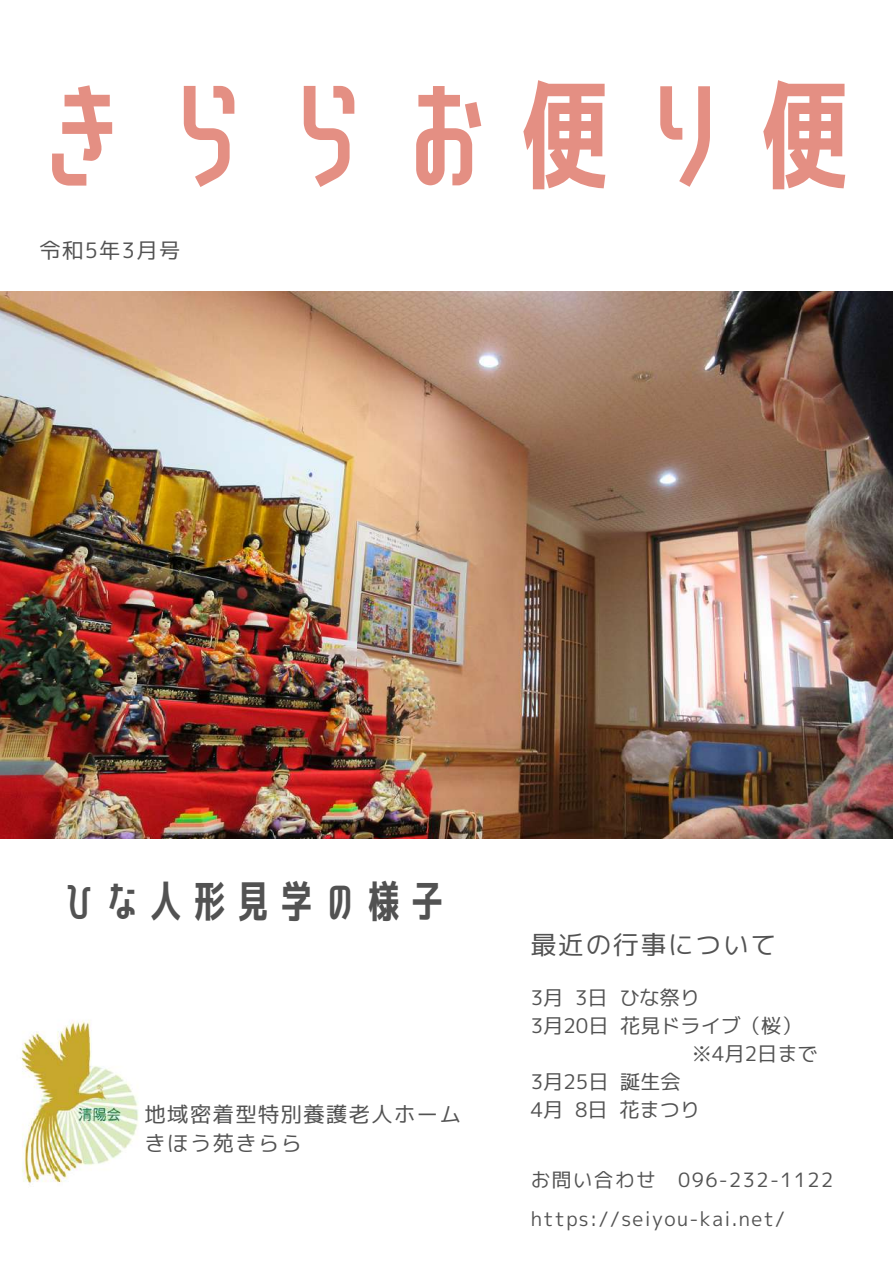
<style>
.page{position:relative;width:893px;height:1264px;background:#fff}
.page>*{position:absolute;margin:0;border:0;box-sizing:border-box;transform-origin:0 0}
.t1{font:119.85px "Senobi Gothic Bold";color:#e48f83}
.t2{font:43.5px "Senobi Gothic Bold";color:#525252}
.t3{font:25.65px "mplus 1 p regular";letter-spacing:.07em;color:#525252}
.t4{font:21.15px/29.2px "mplus 1 p regular";letter-spacing:.07em;color:#525252}
.t5{font:20.1px "mplus 1 p regular";color:#525252}
.t6{font:19.65px "mplus 1 p regular";letter-spacing:.07em;color:#525252}
</style>
<div class="page">
<img style="left:21px;top:1020px;width:118px;height:163px">
<img style="left:0;top:291px;width:892px;height:547px">
<h1 class="t1" style="left:26px;top:52px;width:841px">きららお便り便</h1>
<p class="t4" style="left:39px;top:235px;width:142px">令和5年3月号</p>
<h2 class="t2" style="left:57px;top:871px;width:393px">ひな人形見学の様子</h2>
<p class="t4" style="left:145px;top:1099px;width:318px">地域密着型特別養護老人ホームきほう苑きらら</p>
<p class="t3" style="left:530px;top:926px;width:247px">最近の行事について</p>
<p class="t5" style="left:530px;top:983px;width:171px">3月 3日ひな祭り</p>
<p class="t5" style="left:530px;top:1011px;width:272px">3月20日花見ドライブ（桜）</p>
<p class="t5" style="left:692px;top:1039px;width:127px">※4月2日まで</p>
<p class="t5" style="left:530px;top:1067px;width:151px">3月25日誕生会</p>
<p class="t5" style="left:530px;top:1094px;width:171px">4月 8日花まつり</p>
<p class="t6" style="left:530px;top:1165px;width:304px">お問い合わせ 096-232-1122</p>
<p class="t6" style="left:530px;top:1204px;width:256px">https://seiyou-kai.net/</p>
</div>
